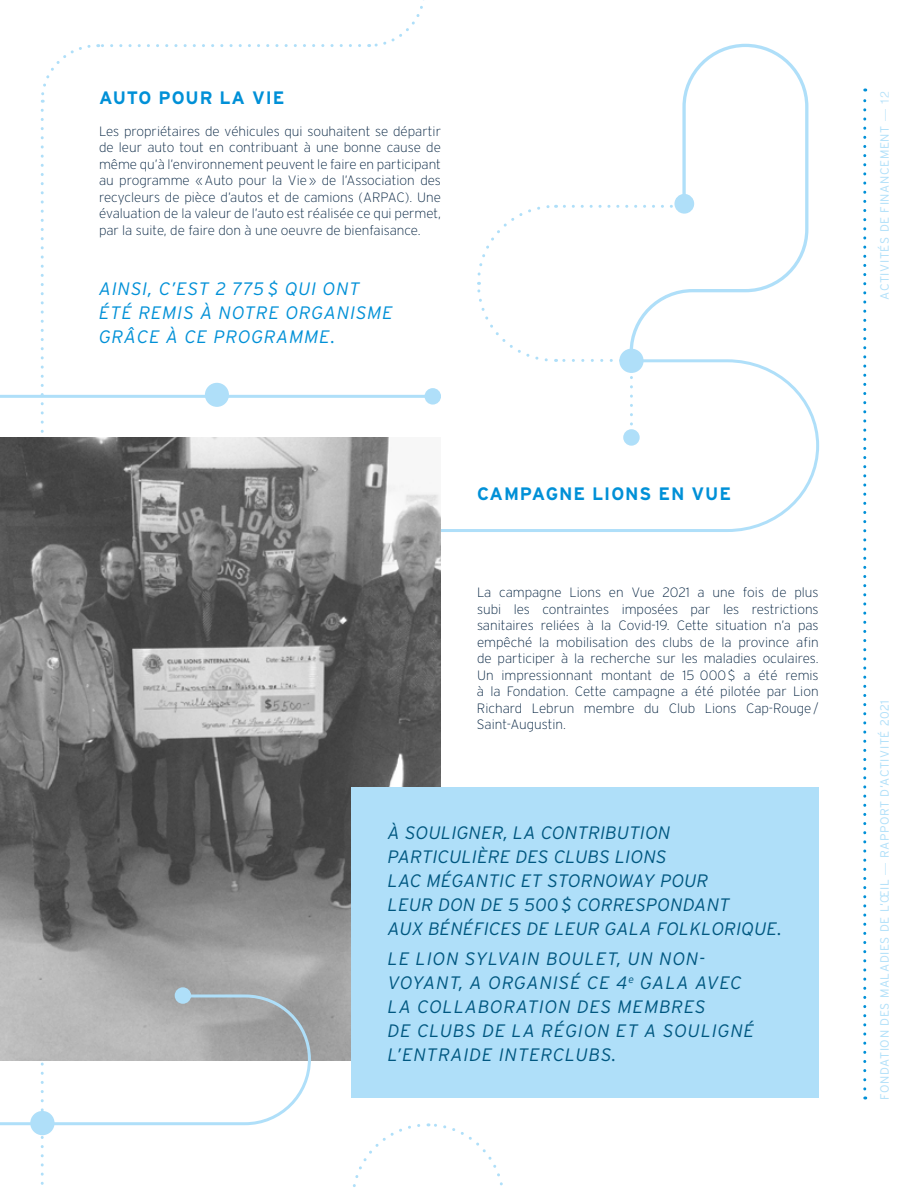
<style>
.page{position:relative;width:918px;height:1188px;background:#fff}
.page>*{position:absolute;margin:0;border:0;box-sizing:border-box;transform-origin:0 0}
.t1{font:italic 300 18px/24px "Interstate";letter-spacing:.015em;color:#005780}
.t2{font:italic 300 18px/24px "Interstate";letter-spacing:.05em;color:#005780}
.t3{font:italic 300 18px/24px "Interstate";letter-spacing:.05em;color:#0090d7}
.t4{font:700 18px "Interstate";letter-spacing:.05em;color:#0090d7}
.t5{font:200 13.5px/16.5px "Interstate";color:#00203e;text-align:justify}
.t6{font:300 12px "Interstate";letter-spacing:.05em;color:#afdff9}
.s1{font-family:"Helvetica"}
</style>
<div class="page">
<svg style="left:863px;top:88px;width:3px;height:1001px"></svg>
<svg style="left:312px;top:359px;width:508px;height:173px"></svg>
<hr style="left:0;top:395px;width:441px;height:3px;background:#afdff9">
<div style="left:425px;top:388px;width:16px;height:17px;background:#afdff9;border-radius:50%"></div>
<div style="left:623px;top:429px;width:17px;height:17px;background:#afdff9;border-radius:50%"></div>
<svg style="left:369px;top:0;width:55px;height:47px"></svg>
<svg style="left:98px;top:44px;width:262px;height:3px"></svg>
<svg style="left:40px;top:45px;width:51px;height:58px"></svg>
<img style="left:312px;top:437px;width:129px;height:624px">
<div style="left:351px;top:787px;width:468px;height:311px;background:#afdff9"></div>
<svg style="left:0;top:110px;width:312px;height:1075px"></svg>
<div style="left:30px;top:1111px;width:25px;height:24px;background:#afdff9;border-radius:50%"></div>
<div style="left:175px;top:987px;width:16px;height:17px;background:#afdff9;border-radius:50%"></div>
<svg style="left:475px;top:204px;width:213px;height:220px"></svg>
<svg style="left:630px;top:44px;width:178px;height:308px"></svg>
<div style="left:674px;top:194px;width:20px;height:20px;background:#afdff9;border-radius:50%"></div>
<svg style="left:428px;top:1123px;width:75px;height:63px"></svg>
<svg style="left:353px;top:1124px;width:68px;height:63px"></svg>
<h1 class="t4" style="left:99px;top:88px;width:187px">AUTO POUR LA VIE</h1>
<p class="t5" style="left:99px;top:123px;width:344px">Les propriétaires de véhicules qui souhaitent se départir de leur auto tout en contribuant à une bonne cause de même qu’à l’environnement peuvent le faire en participant au programme «Auto pour la Vie» de l’Association des recycleurs de pièce d’autos et de camions (ARPAC). Une évaluation de la valeur de l’auto est réalisée ce qui permet, par la suite, de faire don à une oeuvre de bienfaisance.</p>
<h1 class="t3" style="left:99px;top:276px;width:296px">AINSI, C’EST 2 775 $ QUI ONT<br>ÉTÉ REMIS À NOTRE ORGANISME<br>GRÂCE À CE PROGRAMME.</h1>
<h1 class="t4" style="left:477px;top:483px;width:256px">CAMPAGNE LIONS EN VUE</h1>
<p class="t5" style="left:477px;top:584px;width:343px">La campagne Lions en Vue 2021 a une fois de plus subi les contraintes imposées par les restrictions sanitaires reliées à la Covid-19. Cette situation n’a pas empêché la mobilisation des clubs de la province afin de participer à la recherche sur les maladies oculaires.<br>Un impressionnant montant de 15 000$ a été remis à la Fondation. Cette campagne a été pilotée par Lion Richard Lebrun membre du Club Lions Cap-Rouge/ Saint-Augustin.</p>
<h1 class="t1" style="left:388px;top:820px;width:396px">À SOULIGNER, LA CONTRIBUTION<br>PARTICULIÈRE DES CLUBS LIONS<br>LAC MÉGANTIC ET STORNOWAY POUR<br>LEUR DON DE 5 500$ CORRESPONDANT<br>AUX BÉNÉFICES DE LEUR GALA FOLKLORIQUE.</h1>
<h1 class="t2" style="left:388px;top:946px;width:368px">LE LION SYLVAIN BOULET, UN NON-<br>VOYANT, A ORGANISÉ CE 4<sup>e</sup> GALA AVEC<br>LA COLLABORATION DES MEMBRES<br>DE CLUBS DE LA RÉGION ET A SOULIGNÉ<br>L’ENTRAIDE INTERCLUBS.</h1>
<p class="t6" style="left:878px;top:300px;width:210px;rotate:-90deg">ACTIVITÉS DE FINANCEMENT <span class="s1">— 12</span></p>
<p class="t6" style="left:878px;top:1100px;width:401px;rotate:-90deg">FONDATION DES MALADIES DE L’ŒIL <span class="s1">—</span> RAPPORT D’ACTIVITÉ 2021</p>
</div>
